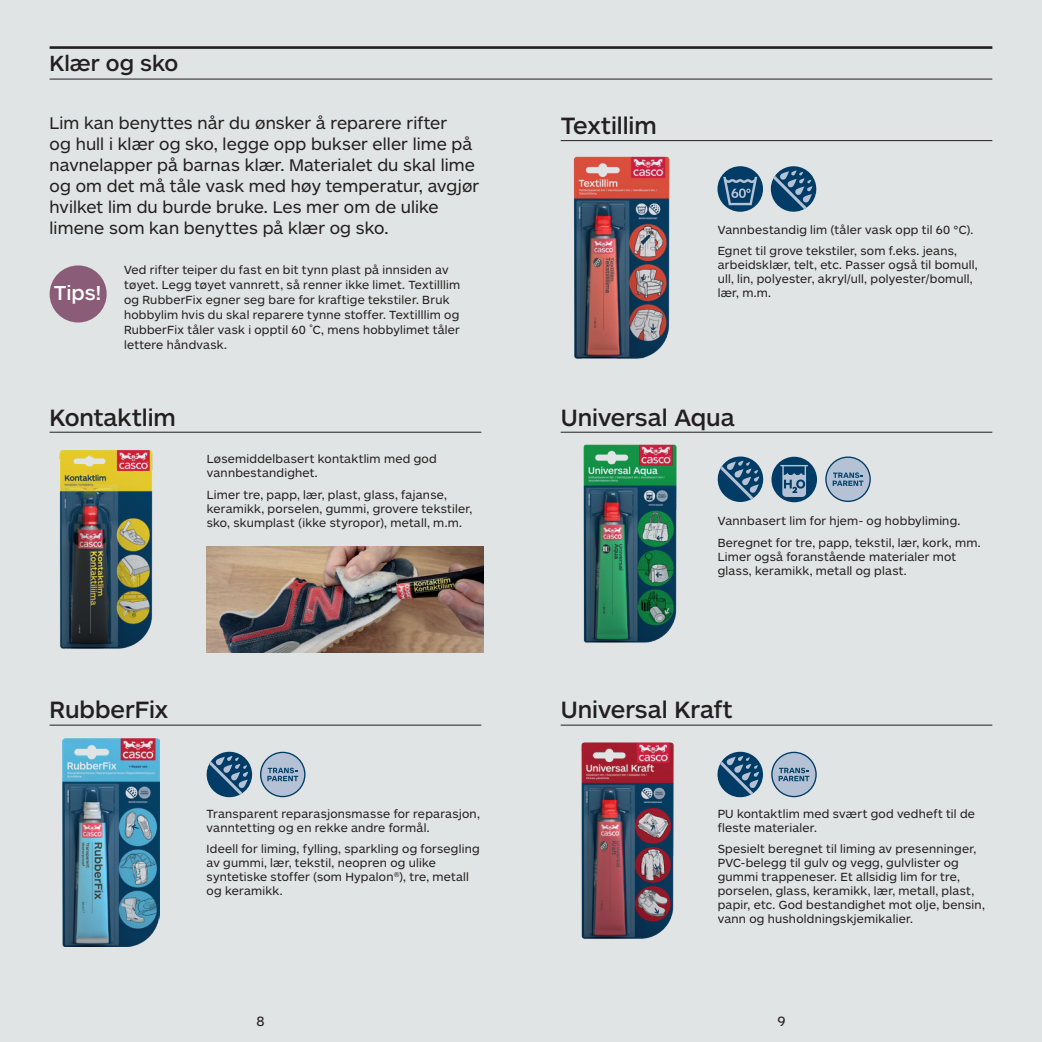
<style>
.page{position:relative;width:1042px;height:1042px;background:#e1e4e4}
.page>*{position:absolute;margin:0;border:0;box-sizing:border-box;transform-origin:0 0}
.t1{font:500 24.5px "ARS Maquette";color:#231f20}
.t2{font:500 22.75px "ARS Maquette";color:#231f20}
.t3{font:500 21px "ARS Maquette";color:#fff}
.t4{font:17.5px/21px "ARS Maquette";letter-spacing:.005em;color:#231f20}
.t5{font:14px "ARS Maquette";color:#231f20}
.t6{font:12.25px/14px "ARS Maquette";letter-spacing:.02em;color:#231f20}
</style>
<div class="page">
<hr style="left:50px;top:46px;width:942px;height:3px;background:#231f20">
<hr style="left:50px;top:79px;width:942px;height:1px;background:#231f20">
<hr style="left:561px;top:432px;width:431px;height:1px;background:#231f20">
<hr style="left:50px;top:432px;width:431px;height:1px;background:#231f20">
<hr style="left:561px;top:725px;width:431px;height:1px;background:#231f20">
<hr style="left:50px;top:725px;width:431px;height:1px;background:#231f20">
<hr style="left:561px;top:140px;width:431px;height:1px;background:#231f20">
<img style="left:59px;top:450px;width:94px;height:199px">
<img style="left:573px;top:156px;width:97px;height:203px">
<img style="left:583px;top:444px;width:94px;height:199px">
<img style="left:581px;top:742px;width:93px;height:197px">
<img style="left:63px;top:739px;width:97px;height:207px">
<svg style="left:206px;top:751px;width:47px;height:47px"></svg>
<div style="left:717px;top:166px;width:46px;height:46px;background:#003c66;border-radius:50%"></div>
<svg style="left:722px;top:177px;width:36px;height:28px"></svg>
<svg style="left:770px;top:166px;width:47px;height:46px"></svg>
<svg style="left:717px;top:456px;width:47px;height:46px"></svg>
<svg style="left:717px;top:751px;width:46px;height:47px"></svg>
<svg style="left:771px;top:752px;width:46px;height:45px"></svg>
<div style="left:50px;top:265px;width:57px;height:57px;background:#8a5c78;border-radius:50%"></div>
<svg style="left:260px;top:752px;width:45px;height:45px"></svg>
<div style="left:771px;top:457px;width:46px;height:45px;background:#003c66;border-radius:50%"></div>
<svg style="left:780px;top:465px;width:28px;height:32px"></svg>
<svg style="left:825px;top:456px;width:46px;height:46px"></svg>
<img style="left:207px;top:546px;width:277px;height:106px">
<h2 class="t2" style="left:50px;top:52px;width:130px">Klær og sko</h2>
<p class="t4" style="left:50px;top:113px;width:431px">Lim kan benyttes når du ønsker å reparere rifter<br>og hull i klær og sko, legge opp bukser eller lime på navnelapper på barnas klær. Materialet du skal lime og om det må tåle vask med høy temperatur, avgjør hvilket lim du burde bruke. Les mer om de ulike limene som kan benyttes på klær og sko.</p>
<h3 class="t3" style="left:54px;top:282px;width:49px">Tips!</h3>
<p class="t6" style="left:124px;top:263px;width:337px;line-height:14.9px">Ved rifter teiper du fast en bit tynn plast på innsiden av tøyet. Legg tøyet vannrett, så renner ikke limet. Textilllim og RubberFix egner seg bare for kraftige tekstiler. Bruk hobbylim hvis du skal reparere tynne stoffer. Textilllim og RubberFix tåler vask i opptil 60 ˚C, mens hobbylimet tåler lettere håndvask.</p>
<h1 class="t1" style="left:561px;top:113px;width:98px">Textillim</h1>
<p class="t6" style="left:718px;top:219px;width:257px;line-height:21.3px">Vannbestandig lim (tåler vask opp til 60 °C).<br>Egnet til grove tekstiler, som f.eks. jeans,</p>
<p class="t6" style="left:718px;top:258px;width:261px">arbeidsklær, telt, etc. Passer også til bomull, ull, lin, polyester, akryl/ull, polyester/bomull, lær, m.m.</p>
<h1 class="t1" style="left:50px;top:405px;width:128px">Kontaktlim</h1>
<h1 class="t1" style="left:561px;top:405px;width:176px">Universal Aqua</h1>
<p class="t6" style="left:207px;top:452px;width:231px">Løsemiddelbasert kontaktlim med god vannbestandighet.</p>
<p class="t6" style="left:207px;top:487px;width:267px">Limer tre, papp, lær, plast, glass, fajanse, keramikk, porselen, gummi, grovere tekstiler, sko, skumplast (ikke styropor), metall, m.m.</p>
<p class="t6" style="left:718px;top:510px;width:264px;line-height:21.3px">Vannbasert lim for hjem- og hobbyliming.<br>Beregnet for tre, papp, tekstil, lær, kork, mm.</p>
<p class="t6" style="left:718px;top:549px;width:240px">Limer også foranstående materialer mot glass, keramikk, metall og plast.</p>
<h1 class="t1" style="left:50px;top:697px;width:120px">RubberFix</h1>
<h1 class="t1" style="left:561px;top:697px;width:173px">Universal Kraft</h1>
<p class="t6" style="left:207px;top:806px;width:275px">Transparent reparasjonsmasse for reparasjon, vanntetting og en rekke andre formål.</p>
<p class="t6" style="left:207px;top:842px;width:275px">Ideell for liming, fylling, sparkling og forsegling av gummi, lær, tekstil, neopren og ulike syntetiske stoffer (som Hypalon<sup>®</sup>), tre, metall og keramikk.</p>
<p class="t6" style="left:718px;top:806px;width:259px">PU kontaktlim med svært god vedheft til de fleste materialer.</p>
<p class="t6" style="left:718px;top:842px;width:269px">Spesielt beregnet til liming av presenninger, PVC-belegg til gulv og vegg, gulvlister og gummi trappeneser. Et allsidig lim for tre, porselen, glass, keramikk, lær, metall, plast, papir, etc. God bestandighet mot olje, bensin, vann og husholdningskjemikalier.</p>
<p class="t5" style="left:256px;top:1013px;width:10px">8</p>
<p class="t5" style="left:777px;top:1013px;width:10px">9</p>
</div>
